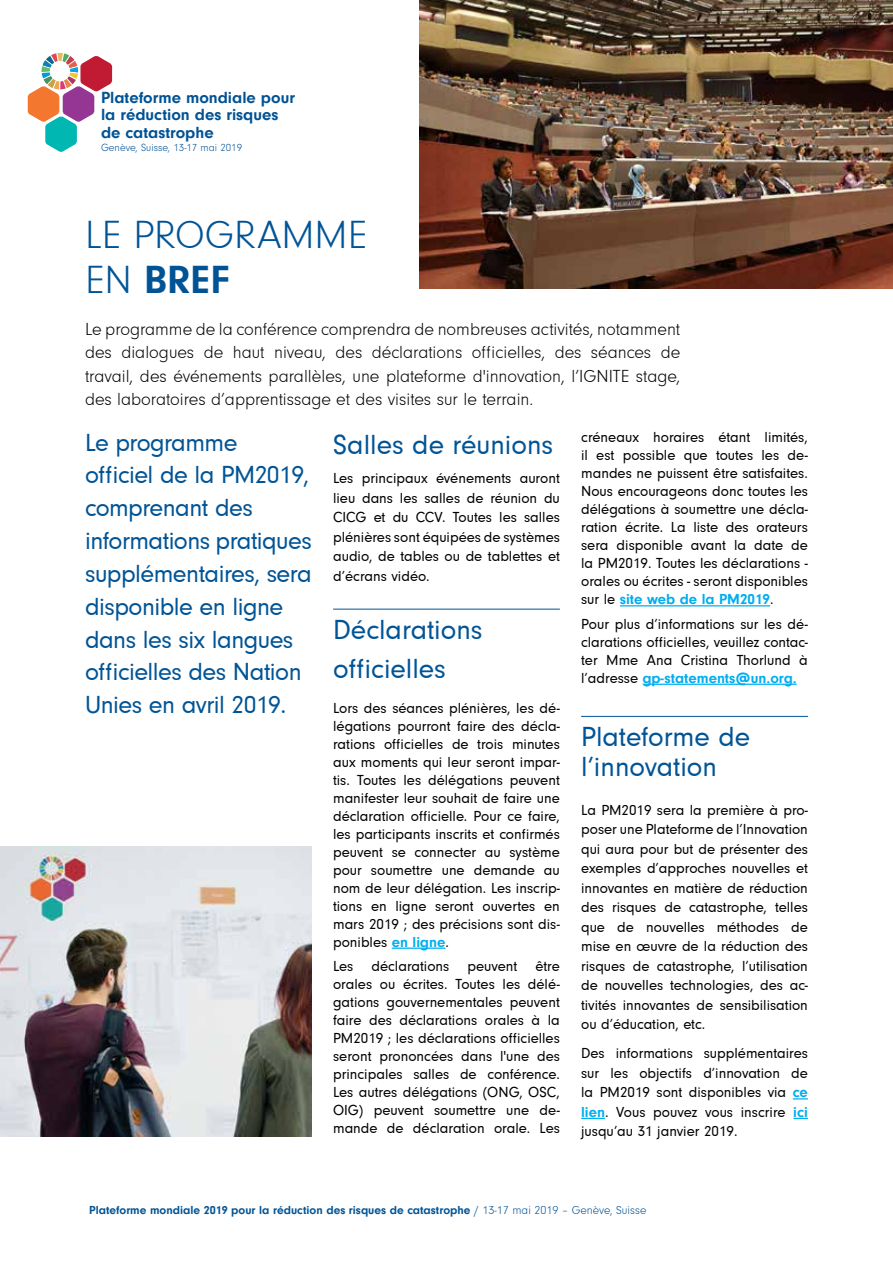
<style>
.page{position:relative;width:893px;height:1263px;background:#fff}
.page>*{position:absolute;margin:0;border:0;box-sizing:border-box;transform-origin:0 0}
.t1{font:300 40.5px/45.2px "Neuzeit Gro";color:#005496}
.t2{font:28.5px/39px "Neuzeit Gro";color:#005496}
.t3{font:25.5px/32.8px "Neuzeit Gro";letter-spacing:-.02em;color:#005496}
.t4{font:300 18px/23.2px "Neuzeit Gro";color:#000;text-align:justify}
.t5{font:700 16.8px/17.9px "Neuzeit Gro";color:#005295}
.t6{font:15px/18px "Neuzeit Gro";color:#000;text-align:justify}
.t7{font:700 12px "Neuzeit Gro";color:#005496}
.t8{font:300 10.8px "Neuzeit Gro";color:#005295}
.s1{font-weight:700}
.s2{font-weight:700;color:#00aeef}
.s3{font-weight:300}
</style>
<div class="page">
<hr style="left:333px;top:609px;width:227px;height:1px;background:#005496">
<hr style="left:392px;top:947px;width:53px;height:2px;background:#00aeef">
<hr style="left:620px;top:605px;width:150px;height:1px;background:#00aeef">
<hr style="left:643px;top:684px;width:154px;height:1px;background:#00aeef">
<hr style="left:581px;top:716px;width:227px;height:1px;background:#005496">
<svg style="left:793px;top:1098px;width:15px;height:1px"></svg>
<svg style="left:581px;top:1118px;width:24px;height:1px"></svg>
<svg style="left:793px;top:1118px;width:15px;height:1px"></svg>
<img style="left:420px;top:0;width:473px;height:288px">
<img style="left:0;top:846px;width:312px;height:290px">
<svg style="left:28px;top:53px;width:84px;height:99px"></svg>
<p class="t5" style="left:101px;top:88px;width:195px">Plateforme mondiale pour la réduction des risques de catastrophe</p>
<p class="t8" style="left:101px;top:142px;width:143px">Genève, Suisse, 13-17 mai 2019</p>
<h1 class="t1" style="left:85px;top:213px;width:283px">LE PROGRAMME<br>EN <span class="s1">BREF</span></h1>
<p class="t4" style="left:85px;top:318px;width:597px">Le programme de la conférence comprendra de nombreuses activités, notamment des dialogues de haut niveau, des déclarations officielles, des séances de travail, des événements parallèles, une plateforme d'innovation, l’IGNITE stage, des laboratoires d’apprentissage et des visites sur le terrain.</p>
<h3 class="t3" style="left:85px;top:426px;width:228px">Le programme officiel de la PM2019, comprenant des informations pratiques supplémentaires, sera disponible en ligne dans les six langues officielles des Nation<br>Unies en avril 2019.</h3>
<p class="t6" style="left:581px;top:429px;width:228px">créneaux horaires étant limités, il est possible que toutes les de&shy;mandes ne puissent être satisfaites.<br>Nous encourageons donc toutes les délégations à soumettre une décla&shy;ration écrite. La liste des orateurs sera disponible avant la date de la PM2019. Toutes les déclarations - orales ou écrites - seront disponibles sur le <span class="s2">site web de la PM2019</span>.</p>
<p class="t6" style="left:581px;top:615px;width:228px">Pour plus d’informations sur les dé&shy;clarations officielles, veuillez contac&shy;ter Mme Ana Cristina Thorlund à l’adresse <span class="s2">gp-statements@un.org.</span></p>
<h2 class="t2" style="left:333px;top:425px;width:222px">Salles de réunions</h2>
<p class="t6" style="left:333px;top:469px;width:228px;line-height:19.5px">Les principaux événements auront lieu dans les salles de réunion du CICG et du CCV. Toutes les salles plénières sont équipées de systèmes audio, de tables ou de tablettes et d’écrans vidéo.</p>
<h2 class="t2" style="left:333px;top:611px;width:151px">Déclarations officielles</h2>
<p class="t6" style="left:333px;top:699px;width:228px">Lors des séances plénières, les dé&shy;légations pourront faire des décla&shy;rations officielles de trois minutes aux moments qui leur seront impar&shy;tis. Toutes les délégations peuvent manifester leur souhait de faire une déclaration officielle. Pour ce faire, les participants inscrits et confirmés peuvent se connecter au système pour soumettre une demande au nom de leur délégation. Les inscrip&shy;tions en ligne seront ouvertes en mars 2019 ; des précisions sont dis&shy;ponibles <span class="s2">en ligne</span>.</p>
<p class="t6" style="left:333px;top:957px;width:228px">Les déclarations peuvent être orales ou écrites. Toutes les délé&shy;gations gouvernementales peuvent faire des déclarations orales à la PM2019 ; les déclarations officielles seront prononcées dans l'une des principales salles de conférence.<br>Les autres délégations (ONG, OSC, OIG) peuvent soumettre une de&shy;mande de déclaration orale. Les</p>
<h2 class="t2" style="left:581px;top:723px;width:171px;line-height:29.2px">Plateforme de l’innovation</h2>
<p class="t6" style="left:581px;top:800px;width:228px;line-height:19.5px">La PM2019 sera la première à pro&shy;poser une Plateforme de l’Innovation qui aura pour but de présenter des exemples d’approches nouvelles et innovantes en matière de réduction des risques de catastrophe, telles que de nouvelles méthodes de mise en œuvre de la réduction des risques de catastrophe, l’utilisation de nouvelles technologies, des ac&shy;tivités innovantes de sensibilisation ou d’éducation, etc.</p>
<p class="t6" style="left:581px;top:1044px;width:228px;line-height:19.5px">Des informations supplémentaires sur les objectifs d’innovation de la PM2019 sont disponibles via <span class="s2">ce lien</span>. Vous pouvez vous inscrire <span class="s2">ici </span>jusqu’au 31 janvier 2019.</p>
<p class="t7" style="left:89px;top:1203px;width:559px">Plateforme mondiale 2019 pour la réduction des risques de catastrophe <span class="s3">/ 13-17 mai 2019 – Genève, Suisse</span></p>
</div>
